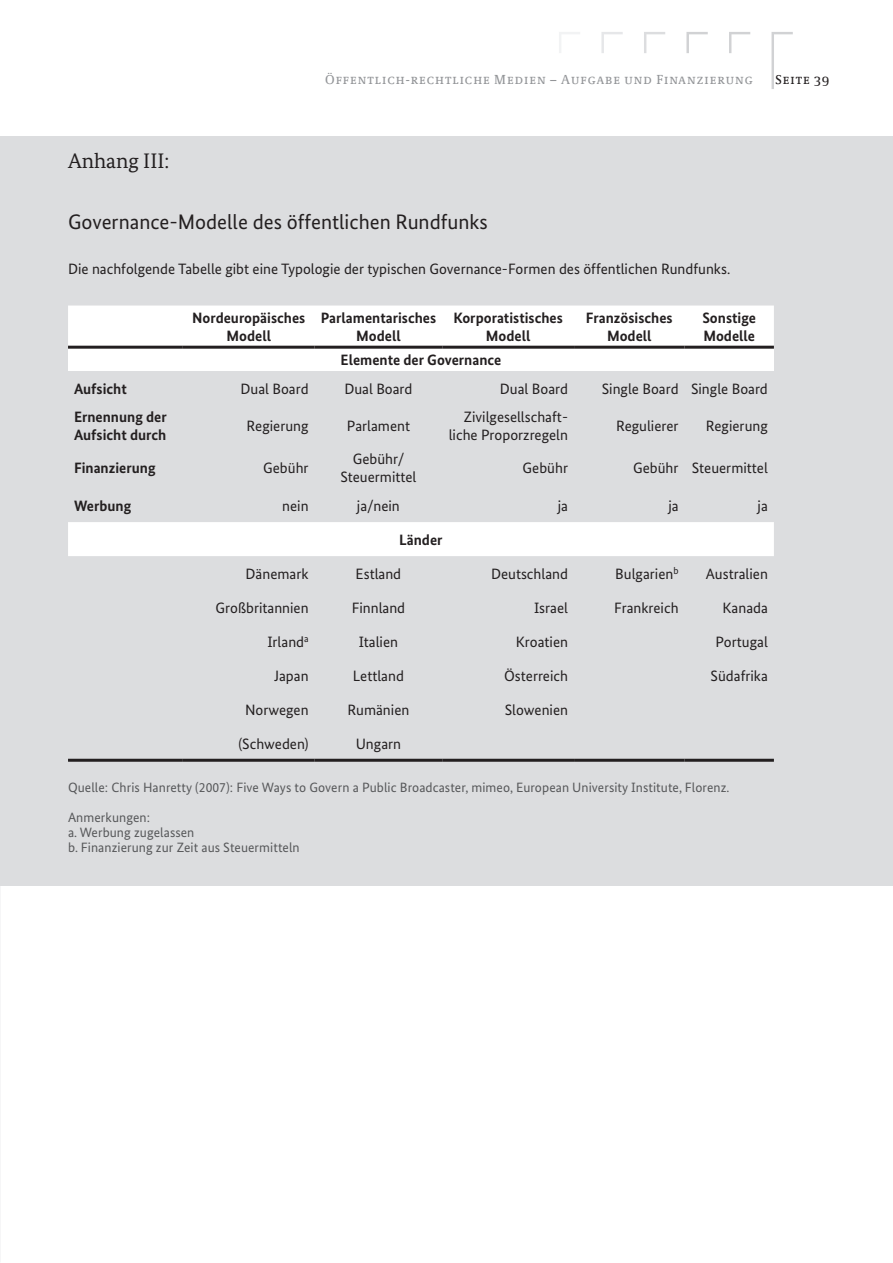
<style>
.page{position:relative;width:893px;height:1263px;background:#fff}
.page>*{position:absolute;margin:0;border:0;box-sizing:border-box;transform-origin:0 0}
.t1{font:21px "Bundes Sans";color:#231f20}
.t2{font:21px "Bundes Serif";color:#231f20}
.t3{font:15px/18px "Bundes Sans";color:#231f20;text-align:right}
.t4{font:700 15px/18px "Bundes Sans";color:#231f20;text-align:center}
.t5{font:13.5px/15px "Bundes Sans";letter-spacing:.005em;color:#57585a}
.t6{font:13.5px "Neue Demos SC Os F";letter-spacing:.075em;color:#939598}
.t7{font:13.5px "Neue Demos SC Os F";letter-spacing:.075em;color:#231f20}
</style>
<div class="page">
<svg style="left:559px;top:32px;width:21px;height:21px"></svg>
<svg style="left:601px;top:32px;width:22px;height:21px"></svg>
<svg style="left:644px;top:32px;width:21px;height:21px"></svg>
<svg style="left:686px;top:32px;width:22px;height:21px"></svg>
<svg style="left:729px;top:32px;width:21px;height:21px"></svg>
<svg style="left:771px;top:32px;width:22px;height:57px"></svg>
<div style="left:0;top:136px;width:893px;height:750px;background:#dcdddf"></div>
<svg style="left:68px;top:306px;width:706px;height:250px"></svg>
<div style="left:68px;top:347px;width:706px;height:24px;background:#fff"></div>
<hr style="left:68px;top:346px;width:115px;height:3px;background:#231f20">
<hr style="left:183px;top:346px;width:132px;height:3px;background:#231f20">
<hr style="left:315px;top:346px;width:127px;height:3px;background:#231f20">
<hr style="left:442px;top:346px;width:132px;height:3px;background:#231f20">
<hr style="left:574px;top:346px;width:111px;height:3px;background:#231f20">
<hr style="left:685px;top:346px;width:89px;height:3px;background:#231f20">
<hr style="left:68px;top:759px;width:115px;height:3px;background:#231f20">
<hr style="left:183px;top:759px;width:132px;height:3px;background:#231f20">
<hr style="left:315px;top:759px;width:127px;height:3px;background:#231f20">
<hr style="left:442px;top:759px;width:132px;height:3px;background:#231f20">
<hr style="left:574px;top:759px;width:111px;height:3px;background:#231f20">
<hr style="left:685px;top:759px;width:89px;height:3px;background:#231f20">
<h1 class="t2" style="left:68px;top:148px;width:103px">Anhang III:</h1>
<p class="t6" style="left:325px;top:71px;width:429px">Öffentlich-rechtliche Medien – Aufgabe und Finanzierung</p>
<p class="t7" style="left:776px;top:71px;width:55px">Seite 39</p>
<h1 class="t1" style="left:68px;top:209px;width:421px">Governance-Modelle des öffentlichen Rundfunks</h1>
<p class="t3" style="left:68px;top:260px;width:664px">Die nachfolgende Tabelle gibt eine Typologie der typischen Governance-Formen des öffentlichen Rundfunks.</p>
<p class="t4" style="left:192px;top:309px;width:115px">Nordeuropäisches<br>Modell</p>
<p class="t4" style="left:321px;top:309px;width:117px">Parlamentarisches<br>Modell</p>
<p class="t4" style="left:453px;top:309px;width:111px">Korporatistisches<br>Modell</p>
<p class="t4" style="left:586px;top:309px;width:88px">Französisches<br>Modell</p>
<p class="t4" style="left:702px;top:309px;width:55px;text-align:left">Sonstige<br>Modelle</p>
<p class="t4" style="left:341px;top:350px;width:162px">Elemente der Governance</p>
<p class="t4" style="left:74px;top:379px;width:54px">Aufsicht</p>
<p class="t3" style="left:240px;top:379px;width:70px">Dual Board</p>
<p class="t3" style="left:344px;top:379px;width:70px">Dual Board</p>
<p class="t3" style="left:500px;top:379px;width:70px">Dual Board</p>
<p class="t3" style="left:602px;top:379px;width:168px">Single Board Single Board</p>
<p class="t4" style="left:74px;top:408px;width:94px;text-align:left">Ernennung der<br>Aufsicht durch</p>
<p class="t3" style="left:247px;top:417px;width:64px">Regierung</p>
<p class="t3" style="left:347px;top:417px;width:65px">Parlament</p>
<p class="t3" style="left:449px;top:408px;width:121px">Zivilgesellschaft&shy;liche Proporzregeln</p>
<p class="t3" style="left:616px;top:417px;width:64px">Regulierer</p>
<p class="t3" style="left:706px;top:417px;width:64px">Regierung</p>
<p class="t4" style="left:74px;top:459px;width:83px">Finanzierung</p>
<p class="t3" style="left:263px;top:459px;width:47px">Gebühr</p>
<p class="t3" style="left:340px;top:450px;width:78px;text-align:center">Gebühr/<br>Steuermittel</p>
<p class="t3" style="left:523px;top:459px;width:47px">Gebühr</p>
<p class="t3" style="left:633px;top:459px;width:136px">Gebühr Steuermittel</p>
<p class="t4" style="left:74px;top:497px;width:59px">Werbung</p>
<p class="t3" style="left:282px;top:497px;width:28px">nein</p>
<p class="t3" style="left:357px;top:497px;width:44px">ja/nein</p>
<p class="t3" style="left:558px;top:497px;width:12px">ja</p>
<p class="t3" style="left:668px;top:497px;width:12px">ja</p>
<p class="t3" style="left:758px;top:497px;width:12px">ja</p>
<p class="t4" style="left:399px;top:531px;width:45px">Länder</p>
<p class="t3" style="left:246px;top:565px;width:65px">Dänemark</p>
<p class="t3" style="left:356px;top:565px;width:47px">Estland</p>
<p class="t3" style="left:491px;top:565px;width:79px">Deutschland</p>
<p class="t3" style="left:615px;top:565px;width:65px">Bulgarien<sup>b</sup></p>
<p class="t3" style="left:706px;top:565px;width:64px">Australien</p>
<p class="t3" style="left:216px;top:599px;width:95px">Großbritannien</p>
<p class="t3" style="left:352px;top:599px;width:55px">Finnland</p>
<p class="t3" style="left:534px;top:599px;width:36px">Israel</p>
<p class="t3" style="left:614px;top:599px;width:66px">Frankreich</p>
<p class="t3" style="left:723px;top:599px;width:47px">Kanada</p>
<p class="t3" style="left:267px;top:633px;width:43px">Irland<sup>a</sup></p>
<p class="t3" style="left:359px;top:633px;width:41px">Italien</p>
<p class="t3" style="left:516px;top:633px;width:54px">Kroatien</p>
<p class="t3" style="left:716px;top:633px;width:54px">Portugal</p>
<p class="t3" style="left:274px;top:667px;width:36px">Japan</p>
<p class="t3" style="left:353px;top:667px;width:53px">Lettland</p>
<p class="t3" style="left:504px;top:667px;width:65px">Österreich</p>
<p class="t3" style="left:711px;top:667px;width:59px">Südafrika</p>
<p class="t3" style="left:245px;top:701px;width:65px">Norwegen</p>
<p class="t3" style="left:348px;top:701px;width:63px">Rumänien</p>
<p class="t3" style="left:505px;top:701px;width:65px">Slowenien</p>
<p class="t3" style="left:238px;top:735px;width:72px">(Schweden)</p>
<p class="t3" style="left:356px;top:735px;width:47px">Ungarn</p>
<p class="t5" style="left:68px;top:779px;width:663px">Quelle: Chris Hanretty (2007): Five Ways to Govern a Public Broadcaster, mimeo, European University Institute, Florenz.</p>
<p class="t5" style="left:68px;top:809px;width:233px">Anmerkungen:<br>a. Werbung zugelassen<br>b. Finanzierung zur Zeit aus Steuermitteln</p>
</div>
